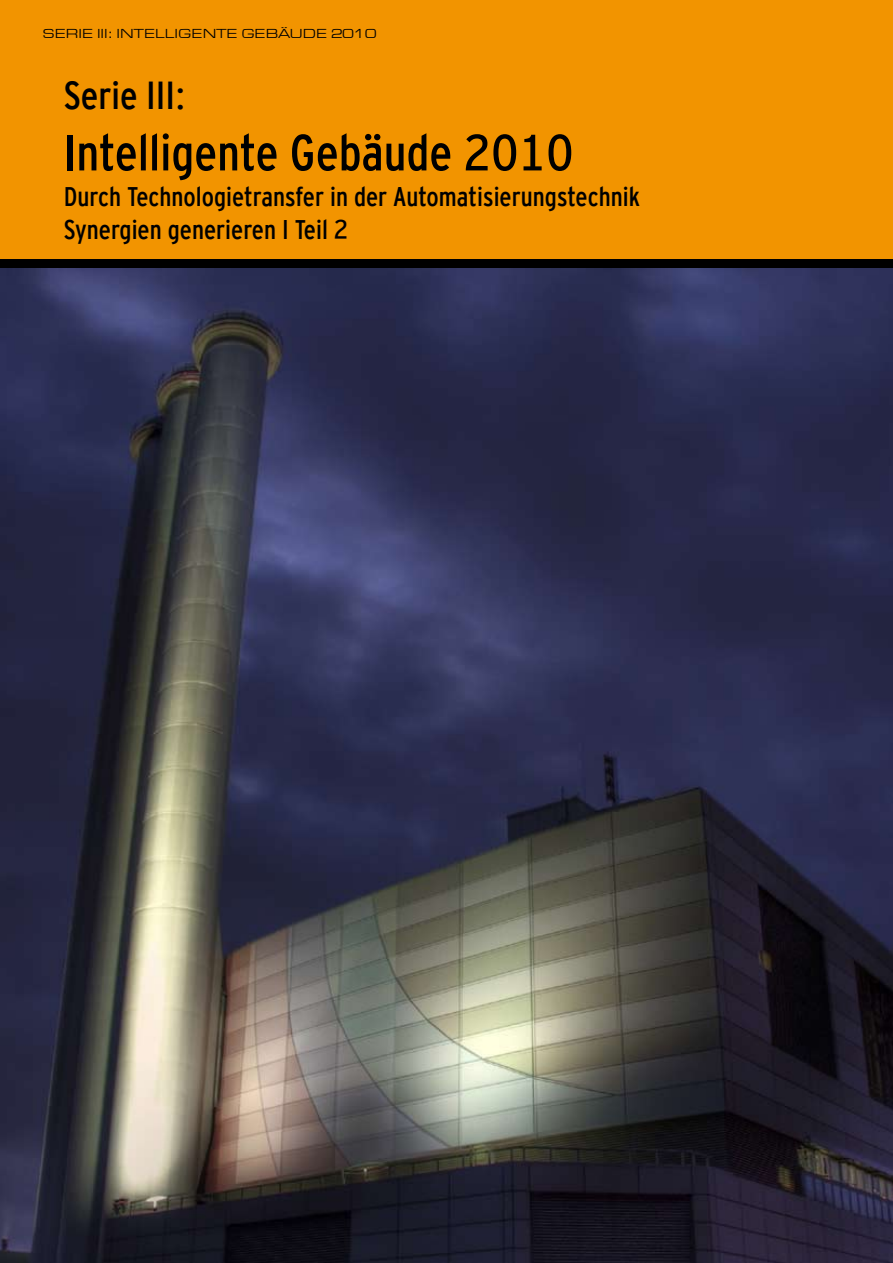
<style>
.page{position:relative;width:893px;height:1263px;background:#fff}
.page>*{position:absolute;margin:0;border:0;box-sizing:border-box;transform-origin:0 0}
.t1{font:51px "Interstate Cond Mono";color:#000}
.t2{font:39px "Interstate Cond Mono";color:#000}
.t3{font:27px/32.4px "Interstate Cond Mono";color:#000}
.t4{font:13.5px "Eurostile Extended Roman DTC";color:#000}
</style>
<div class="page">
<div style="left:0;top:0;width:893px;height:60px;background:#f29400"></div>
<img style="left:0;top:268px;width:893px;height:995px">
<div style="left:0;top:48px;width:893px;height:218px;background:#f29400"></div>
<div style="left:0;top:260px;width:893px;height:8px;background:#000"></div>
<p class="t4" style="left:43px;top:26px;width:88px">SERIE III: INTELLI</p>
<p class="t4" style="left:178px;top:26px;width:26px">GENTE</p>
<p class="t4" style="left:241px;top:26px;width:62px">GEBÄUDE</p>
<p class="t4" style="left:331px;top:26px;width:47px">2010</p>
<h2 class="t2" style="left:64px;top:74px;width:123px">Serie III:</h2>
<h1 class="t1" style="left:64px;top:124px;width:511px">Intelligente Gebäude 2010</h1>
<p class="t3" style="left:64px;top:181px;width:578px">Durch Technologietransfer in der Automatisierungstechnik<br>Synergien generieren I Teil 2</p>
</div>
